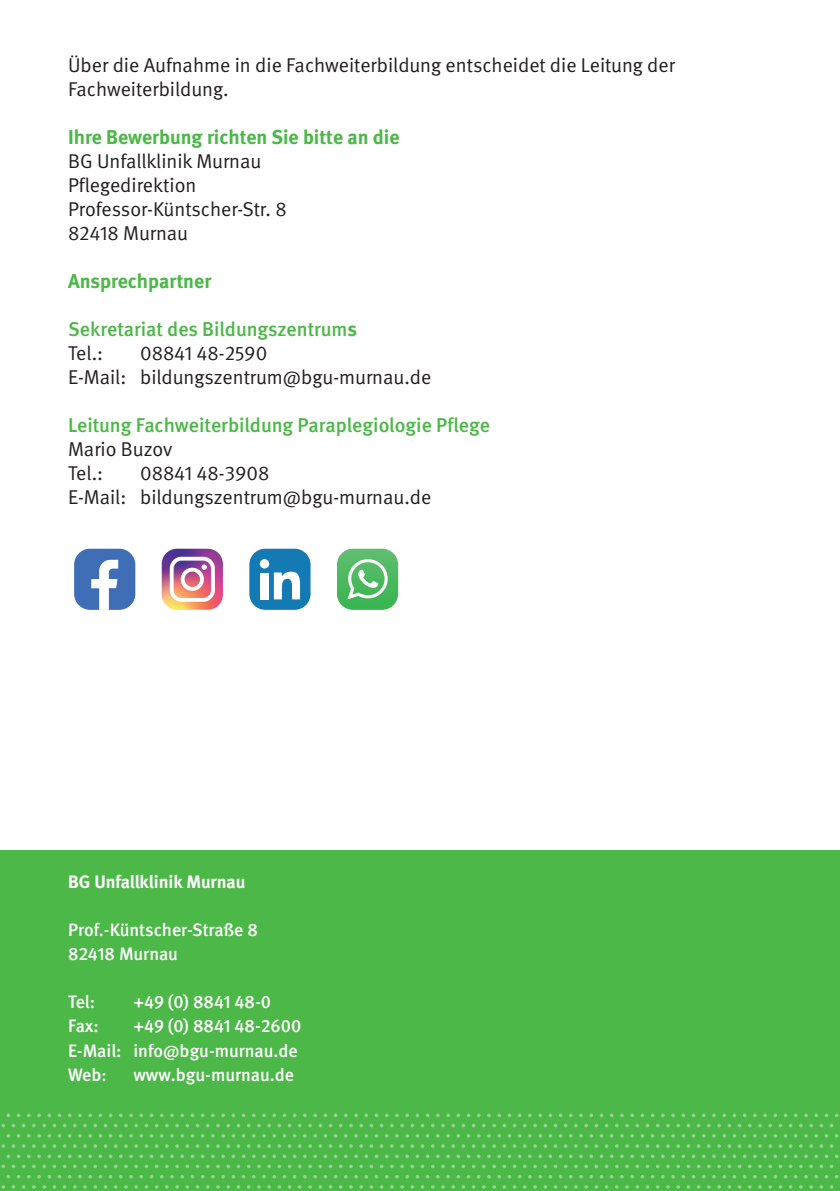
<style>
.page{position:relative;width:840px;height:1191px;background:#fff}
.page>*{position:absolute;margin:0;border:0;box-sizing:border-box;transform-origin:0 0}
.t1{font:20px/24px "DGUV Meta";color:#231f20}
.t2{font:500 20px/24px "DGUV Meta";color:#4cb848}
.t3{font:700 20px "DGUV Meta";color:#4cb848}
.t4{font:500 18px/24.2px "DGUV Meta";color:#fff}
.t5{font:700 18px "DGUV Meta";letter-spacing:-.005em;color:#fff}
.s1{font-weight:700}
.s2{font-weight:400;color:#231f20}
</style>
<div class="page">
<div style="left:0;top:850px;width:839px;height:341px;background:#4cb848"></div>
<svg style="left:124px;top:1124px;width:4px;height:3px"></svg>
<svg style="left:134px;top:1123px;width:4px;height:4px"></svg>
<svg style="left:165px;top:1124px;width:4px;height:3px"></svg>
<svg style="left:175px;top:1124px;width:4px;height:3px"></svg>
<svg style="left:185px;top:1123px;width:4px;height:4px"></svg>
<svg style="left:216px;top:1124px;width:4px;height:3px"></svg>
<svg style="left:226px;top:1123px;width:4px;height:4px"></svg>
<svg style="left:267px;top:1123px;width:4px;height:4px"></svg>
<svg style="left:277px;top:1123px;width:4px;height:4px"></svg>
<svg style="left:308px;top:1124px;width:4px;height:3px"></svg>
<svg style="left:318px;top:1123px;width:4px;height:4px"></svg>
<svg style="left:359px;top:1123px;width:4px;height:4px"></svg>
<svg style="left:369px;top:1123px;width:4px;height:4px"></svg>
<svg style="left:410px;top:1123px;width:4px;height:4px"></svg>
<svg style="left:451px;top:1123px;width:4px;height:4px"></svg>
<svg style="left:502px;top:1123px;width:4px;height:4px"></svg>
<svg style="left:594px;top:1123px;width:4px;height:4px"></svg>
<svg style="left:124px;top:1164px;width:4px;height:4px"></svg>
<svg style="left:134px;top:1164px;width:4px;height:4px"></svg>
<svg style="left:165px;top:1164px;width:4px;height:4px"></svg>
<svg style="left:175px;top:1164px;width:4px;height:4px"></svg>
<svg style="left:185px;top:1164px;width:4px;height:4px"></svg>
<svg style="left:216px;top:1164px;width:4px;height:4px"></svg>
<svg style="left:226px;top:1164px;width:4px;height:4px"></svg>
<svg style="left:267px;top:1164px;width:4px;height:4px"></svg>
<svg style="left:308px;top:1164px;width:4px;height:4px"></svg>
<svg style="left:318px;top:1164px;width:4px;height:4px"></svg>
<svg style="left:359px;top:1164px;width:4px;height:4px"></svg>
<svg style="left:410px;top:1164px;width:4px;height:4px"></svg>
<svg style="left:451px;top:1164px;width:4px;height:4px"></svg>
<svg style="left:502px;top:1164px;width:4px;height:4px"></svg>
<svg style="left:129px;top:1113px;width:4px;height:4px"></svg>
<svg style="left:139px;top:1113px;width:4px;height:4px"></svg>
<svg style="left:170px;top:1113px;width:4px;height:4px"></svg>
<svg style="left:180px;top:1113px;width:4px;height:4px"></svg>
<svg style="left:190px;top:1113px;width:4px;height:4px"></svg>
<svg style="left:221px;top:1113px;width:4px;height:4px"></svg>
<svg style="left:231px;top:1113px;width:4px;height:4px"></svg>
<svg style="left:241px;top:1113px;width:4px;height:4px"></svg>
<svg style="left:262px;top:1113px;width:4px;height:4px"></svg>
<svg style="left:272px;top:1113px;width:4px;height:4px"></svg>
<svg style="left:313px;top:1113px;width:4px;height:4px"></svg>
<svg style="left:323px;top:1113px;width:4px;height:4px"></svg>
<svg style="left:333px;top:1113px;width:4px;height:4px"></svg>
<svg style="left:364px;top:1113px;width:4px;height:4px"></svg>
<svg style="left:405px;top:1113px;width:4px;height:4px"></svg>
<svg style="left:415px;top:1113px;width:4px;height:4px"></svg>
<svg style="left:456px;top:1113px;width:4px;height:4px"></svg>
<svg style="left:466px;top:1113px;width:4px;height:4px"></svg>
<svg style="left:497px;top:1113px;width:4px;height:4px"></svg>
<svg style="left:548px;top:1113px;width:4px;height:4px"></svg>
<svg style="left:558px;top:1113px;width:4px;height:4px"></svg>
<svg style="left:640px;top:1113px;width:4px;height:4px"></svg>
<svg style="left:650px;top:1113px;width:4px;height:4px"></svg>
<svg style="left:783px;top:1113px;width:4px;height:4px"></svg>
<svg style="left:170px;top:1134px;width:4px;height:3px"></svg>
<svg style="left:262px;top:1134px;width:4px;height:3px"></svg>
<svg style="left:129px;top:1154px;width:4px;height:4px"></svg>
<svg style="left:139px;top:1154px;width:4px;height:4px"></svg>
<svg style="left:150px;top:1154px;width:3px;height:4px"></svg>
<svg style="left:170px;top:1154px;width:4px;height:4px"></svg>
<svg style="left:180px;top:1154px;width:4px;height:4px"></svg>
<svg style="left:190px;top:1154px;width:4px;height:4px"></svg>
<svg style="left:221px;top:1154px;width:4px;height:4px"></svg>
<svg style="left:231px;top:1154px;width:4px;height:4px"></svg>
<svg style="left:241px;top:1154px;width:4px;height:4px"></svg>
<svg style="left:262px;top:1154px;width:4px;height:4px"></svg>
<svg style="left:272px;top:1154px;width:4px;height:4px"></svg>
<svg style="left:282px;top:1154px;width:4px;height:4px"></svg>
<svg style="left:313px;top:1154px;width:4px;height:4px"></svg>
<svg style="left:323px;top:1154px;width:4px;height:4px"></svg>
<svg style="left:333px;top:1154px;width:4px;height:4px"></svg>
<svg style="left:364px;top:1154px;width:4px;height:4px"></svg>
<svg style="left:374px;top:1154px;width:4px;height:4px"></svg>
<svg style="left:405px;top:1154px;width:4px;height:4px"></svg>
<svg style="left:415px;top:1154px;width:4px;height:4px"></svg>
<svg style="left:456px;top:1154px;width:4px;height:4px"></svg>
<svg style="left:466px;top:1154px;width:4px;height:4px"></svg>
<svg style="left:497px;top:1154px;width:4px;height:4px"></svg>
<svg style="left:507px;top:1154px;width:4px;height:4px"></svg>
<svg style="left:548px;top:1154px;width:4px;height:4px"></svg>
<svg style="left:558px;top:1154px;width:4px;height:4px"></svg>
<svg style="left:599px;top:1154px;width:4px;height:4px"></svg>
<svg style="left:640px;top:1154px;width:4px;height:4px"></svg>
<svg style="left:691px;top:1154px;width:4px;height:4px"></svg>
<svg style="left:783px;top:1154px;width:4px;height:4px"></svg>
<svg style="left:129px;top:1175px;width:4px;height:3px"></svg>
<svg style="left:170px;top:1175px;width:4px;height:3px"></svg>
<svg style="left:221px;top:1175px;width:4px;height:3px"></svg>
<svg style="left:262px;top:1175px;width:4px;height:3px"></svg>
<svg style="left:313px;top:1175px;width:4px;height:3px"></svg>
<svg style="left:1px;top:1123px;width:4px;height:4px"></svg>
<svg style="left:22px;top:1123px;width:4px;height:4px"></svg>
<svg style="left:32px;top:1124px;width:4px;height:3px"></svg>
<svg style="left:42px;top:1123px;width:4px;height:4px"></svg>
<svg style="left:73px;top:1123px;width:4px;height:4px"></svg>
<svg style="left:83px;top:1124px;width:4px;height:3px"></svg>
<svg style="left:93px;top:1123px;width:4px;height:4px"></svg>
<svg style="left:1px;top:1164px;width:4px;height:4px"></svg>
<svg style="left:22px;top:1164px;width:4px;height:4px"></svg>
<svg style="left:32px;top:1164px;width:4px;height:4px"></svg>
<svg style="left:42px;top:1164px;width:4px;height:4px"></svg>
<svg style="left:73px;top:1164px;width:4px;height:4px"></svg>
<svg style="left:83px;top:1164px;width:4px;height:4px"></svg>
<svg style="left:93px;top:1164px;width:4px;height:4px"></svg>
<svg style="left:27px;top:1113px;width:4px;height:4px"></svg>
<svg style="left:37px;top:1113px;width:4px;height:4px"></svg>
<svg style="left:47px;top:1113px;width:4px;height:4px"></svg>
<svg style="left:78px;top:1113px;width:4px;height:4px"></svg>
<svg style="left:88px;top:1113px;width:4px;height:4px"></svg>
<svg style="left:98px;top:1113px;width:4px;height:4px"></svg>
<svg style="left:119px;top:1113px;width:4px;height:4px"></svg>
<svg style="left:37px;top:1134px;width:4px;height:3px"></svg>
<svg style="left:78px;top:1134px;width:4px;height:3px"></svg>
<svg style="left:17px;top:1154px;width:3px;height:4px"></svg>
<svg style="left:27px;top:1154px;width:4px;height:4px"></svg>
<svg style="left:37px;top:1154px;width:4px;height:4px"></svg>
<svg style="left:47px;top:1154px;width:4px;height:4px"></svg>
<svg style="left:58px;top:1154px;width:3px;height:4px"></svg>
<svg style="left:78px;top:1154px;width:4px;height:4px"></svg>
<svg style="left:88px;top:1154px;width:4px;height:4px"></svg>
<svg style="left:98px;top:1154px;width:4px;height:4px"></svg>
<svg style="left:119px;top:1154px;width:4px;height:4px"></svg>
<svg style="left:27px;top:1175px;width:4px;height:3px"></svg>
<svg style="left:37px;top:1175px;width:4px;height:3px"></svg>
<svg style="left:78px;top:1175px;width:4px;height:3px"></svg>
<svg style="left:88px;top:1175px;width:4px;height:3px"></svg>
<svg style="left:119px;top:1175px;width:4px;height:3px"></svg>
<div style="left:74px;top:549px;width:61px;height:61px;background:#3f6eb6;border-radius:16px"></div>
<svg style="left:91px;top:560px;width:27px;height:50px"></svg>
<img style="left:162px;top:549px;width:61px;height:61px">
<div style="left:249px;top:549px;width:61px;height:61px;background:#137ab4;border-radius:16px"></div>
<div style="left:260px;top:573px;width:8px;height:26px;background:#fff"></div>
<svg style="left:274px;top:571px;width:26px;height:28px"></svg>
<div style="left:260px;top:559px;width:9px;height:9px;background:#fff;border-radius:50%"></div>
<svg style="left:337px;top:549px;width:61px;height:61px;background:#6ec67e"></svg>
<p class="t1" style="left:68px;top:54px;width:608px">Über die Aufnahme in die Fachweiterbildung entscheidet die Leitung der<br>Fachweiterbildung.</p>
<p class="t3" style="left:68px;top:125px;width:333px">Ihre Bewerbung richten Sie bitte an die</p>
<p class="t1" style="left:68px;top:150px;width:220px">BG Unfallklinik Murnau<br>Pflegedirektion<br>Professor-Küntscher-Str. 8<br>82418 Murnau</p>
<p class="t3" style="left:68px;top:269px;width:145px">Ansprechpartner</p>
<p class="t2" style="left:68px;top:318px;width:290px">Sekretariat des Bildungszentrum<span class="s1">s<br></span><span class="s2">Tel.:</span></p>
<p class="t1" style="left:68px;top:342px;width:364px;text-indent:72px">08841 48-2590<br>E-Mail: bildungszentrum@bgu-murnau.de</p>
<p class="t2" style="left:68px;top:414px;width:423px">Leitung Fachweiterbildung Paraplegiologie Pflege</p>
<p class="t1" style="left:68px;top:438px;width:106px">Mario Buzov<br>Tel.:</p>
<p class="t1" style="left:68px;top:462px;width:364px;text-indent:72px">08841 48-3908<br>E-Mail: bildungszentrum@bgu-murnau.de</p>
<p class="t5" style="left:68px;top:871px;width:179px">BG Unfallklinik Murnau</p>
<p class="t4" style="left:68px;top:918px;width:191px">Prof.-Küntscher-Straße 8<br>82418 Murnau</p>
<p class="t4" style="left:68px;top:990px;width:29px">Tel:</p>
<p class="t4" style="left:133px;top:990px;width:139px">+49 (0) 8841 48-0</p>
<p class="t4" style="left:68px;top:1014px;width:32px">Fax:</p>
<p class="t4" style="left:68px;top:1014px;width:234px;text-indent:65px">+49 (0) 8841 48-2600<br>E-Mail: info@bgu-murnau.de<br>Web:</p>
<p class="t4" style="left:133px;top:1063px;width:162px">www.bgu-murnau.de</p>
</div>
